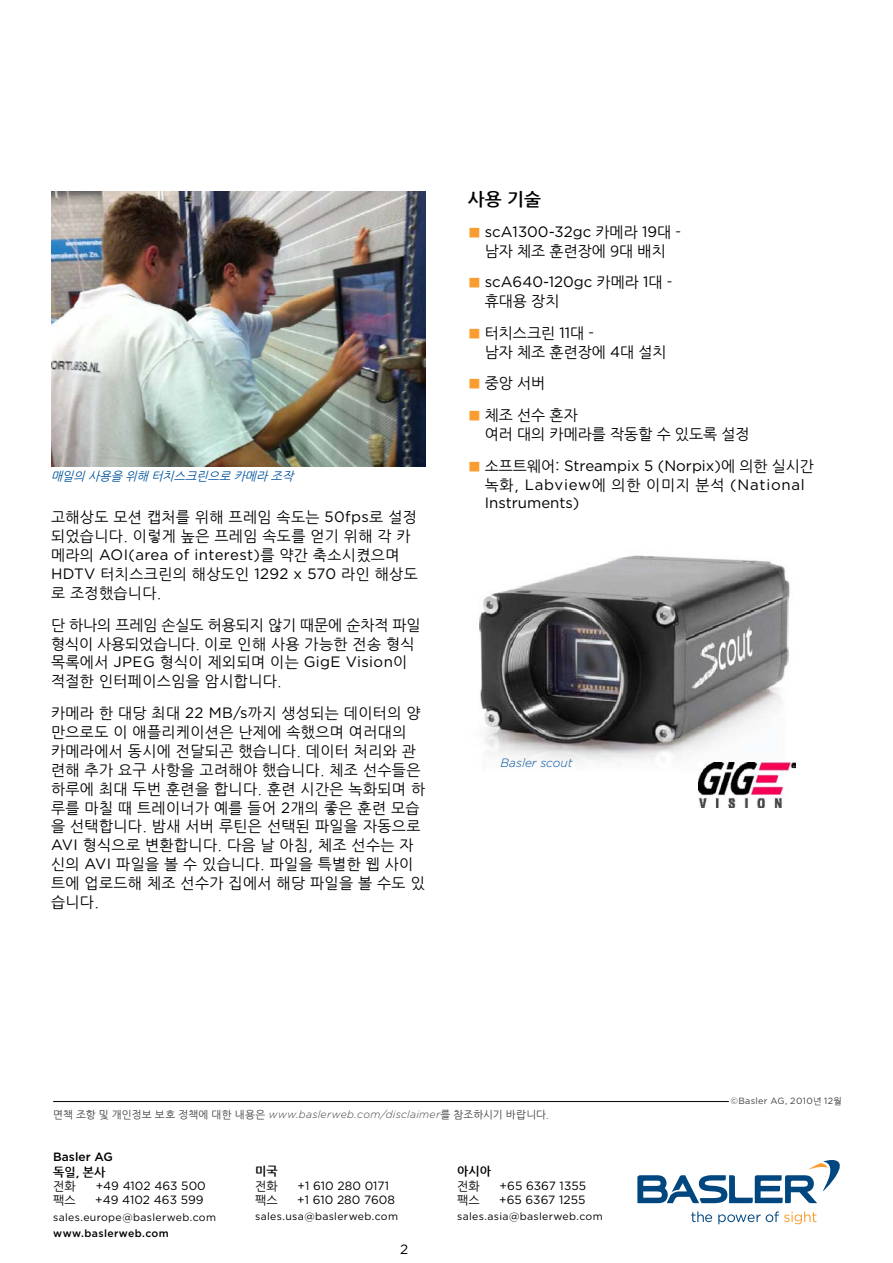
<style>
.page{position:relative;width:893px;height:1263px;background:#fff}
.page>*{position:absolute;margin:0;border:0;box-sizing:border-box;transform-origin:0 0}
.t1{font:700 18px "Nanum Gothic";color:#000}
.fließtext{font:15px/18.9px "Nanum Gothic";letter-spacing:.025em;color:#000}
.bulletpoints{font:15px/18.9px "Gotham";color:#000}
.bulletpoints-2{font:15px/18.9px "Nanum Gothic";color:#000}
.t2{font:13.5px "Gotham";color:#000}
.t3{font:12px "Gotham";letter-spacing:.005em;color:#000}
.t4{font:italic 12px "Nanum Gothic";color:#00529c}
.t5{font:12px "Nanum Gothic";letter-spacing:.005em;color:#000}
.t6{font:italic 300 12px "Gotham";color:#00529c}
.t7{font:700 12px "Nanum Gothic";letter-spacing:.005em;color:#000}
.t8{font:500 12px "Gotham";letter-spacing:.005em;color:#000}
.t9{font:10.5px "Gotham";letter-spacing:.03em;color:#000}
.t10{font:10.5px "Nanum Gothic";letter-spacing:.01em;color:#414042}
.t11{font:500 10.5px "Gotham";letter-spacing:.035em;color:#000}
.t12{font:9px "Gotham";letter-spacing:.035em;color:#414042}
.s1{font-family:"Gotham"}
.s2{font-size:14.25px;color:#f99d31}
.s3{font-family:"Nanum Gothic";font-size:14.25px;color:#f99d31}
.s4{font-family:"Nanum Gothic"}
.s5{font-family:"Gotham";font-weight:300;font-style:italic}
</style>
<div class="page">
<hr style="left:53px;top:1101px;width:676px;height:1px;background:#000">
<svg style="left:637px;top:1160px;width:203px;height:43px"></svg>
<svg style="left:691px;top:1211px;width:21px;height:11px"></svg>
<svg style="left:718px;top:1211px;width:98px;height:13px"></svg>
<img style="left:51px;top:191px;width:374px;height:275px">
<img style="left:479px;top:555px;width:317px;height:208px">
<img style="left:698px;top:763px;width:98px;height:44px">
<p class="t4" style="left:51px;top:471px;width:247px">매일의 사용을 위해 터치스크린으로 카메라 조작</p>
<p class="fließtext" style="left:51px;top:508px;width:368px">고해상도 모션 캡처를 위해 프레임 속도는 <span class="s1">50fps</span>로 설정 되었습니다. 이렇게 높은 프레임 속도를 얻기 위해 각 카 메라의 <span class="s1">AOI(area of interest)</span>를 약간 축소시켰으며<br><span class="s1">HDTV</span> 터치스크린의 해상도인 <span class="s1">1292 x 570</span> 라인 해상도 로 조정했습니다.  </p>
<p class="fließtext" style="left:51px;top:616px;width:371px">단 하나의 프레임 손실도 허용되지 않기 때문에 순차적 파일 형식이 사용되었습니다. 이로 인해 사용 가능한 전송 형식 목록에서 <span class="s1">JPEG</span> 형식이 제외되며 이는 <span class="s1">GigE Vision</span>이 적절한 인터페이스임을 암시합니다.  </p>
<p class="fließtext" style="left:51px;top:704px;width:376px">카메라 한 대당 최대 <span class="s1">22 MB/s</span>까지 생성되는 데이터의 양 만으로도 이 애플리케이션은 난제에 속했으며 여러대의 카메라에서 동시에 전달되곤 했습니다. 데이터 처리와 관 련해 추가 요구 사항을 고려해야 했습니다. 체조 선수들은 하루에 최대 두번 훈련을 합니다. 훈련 시간은 녹화되며 하 루를 마칠 때 트레이너가 예를 들어 <span class="s1">2</span>개의 좋은 훈련 모습 을 선택합니다. 밤새 서버 루틴은 선택된 파일을 자동으로<br><span class="s1">AVI</span> 형식으로 변환합니다. 다음 날 아침, 체조 선수는 자 신의 <span class="s1">AVI</span> 파일을 볼 수 있습니다. 파일을 특별한 웹 사이 트에 업로드해 체조 선수가 집에서 해당 파일을 볼 수도 있 습니다.</p>
<p class="t1" style="left:468px;top:191px;width:75px">사용 기술</p>
<p class="bulletpoints-2" style="left:468px;top:223px;width:215px;text-align:center"><span class="s2">■</span> <span class="s1">scA1300-32gc</span> 카메라 <span class="s1">19</span>대 - 남자 체조 훈련장에 9대 배치</p>
<p class="bulletpoints" style="left:485px;top:272px;width:189px;text-indent:-17px"><span class="s3">■</span> scA640-120gc <span class="s4">카메라</span> 1<span class="s4">대 - 휴대용 장치</span></p>
<p class="bulletpoints-2" style="left:485px;top:324px;width:183px;text-indent:-17px"><span class="s2">■</span> 터치스크린 <span class="s1">11</span>대 -<br>남자 체조 훈련장에 <span class="s1">4</span>대 설치</p>
<p class="bulletpoints-2" style="left:468px;top:374px;width:79px"><span class="s2">■</span> 중앙 서버</p>
<p class="bulletpoints-2" style="left:485px;top:406px;width:266px;text-indent:-17px"><span class="s2">■</span> 체조 선수 혼자<br>여러 대의 카메라를 작동할 수 있도록 설정</p>
<p class="bulletpoints" style="left:485px;top:456px;width:331px;text-indent:-17px"><span class="s3">■</span> <span class="s4">소프트웨어:</span> Streampix 5 (Norpix)<span class="s4">에 의한 실시간 녹화,</span> Labview<span class="s4">에 의한 이미지 분석</span> (National<br>Instruments)</p>
<p class="t6" style="left:500px;top:755px;width:74px">Basler scout</p>
<p class="t12" style="left:730px;top:1095px;width:113px">©Basler AG, 2010<span class="s4">년</span> 12<span class="s4">월</span></p>
<p class="t10" style="left:53px;top:1110px;width:497px">면책 조항 및 개인정보 보호 정책에 대한 내용은 <span class="s5">www.baslerweb.com/disclaimer</span>를 참조하시기 바랍니다.</p>
<p class="t8" style="left:53px;top:1149px;width:61px">Basler AG</p>
<p class="t7" style="left:53px;top:1166px;width:54px">독일, 본사</p>
<p class="t5" style="left:53px;top:1180px;width:24px">전화</p>
<p class="t3" style="left:96px;top:1178px;width:112px">+49 4102 463 500</p>
<p class="t5" style="left:53px;top:1195px;width:24px">팩스</p>
<p class="t3" style="left:95px;top:1192px;width:110px">+49 4102 463 599</p>
<p class="t9" style="left:53px;top:1210px;width:164px">sales.europe@baslerweb.com</p>
<p class="t11" style="left:53px;top:1226px;width:117px">www.baslerweb.com</p>
<p class="t7" style="left:255px;top:1165px;width:24px">미국</p>
<p class="t5" style="left:255px;top:1180px;width:24px">전화</p>
<p class="t3" style="left:298px;top:1177px;width:93px">+1 610 280 0171</p>
<p class="t5" style="left:255px;top:1194px;width:24px">팩스</p>
<p class="t3" style="left:297px;top:1192px;width:100px">+1 610 280 7608</p>
<p class="t9" style="left:255px;top:1210px;width:144px">sales.usa@baslerweb.com</p>
<p class="t2" style="left:400px;top:1240px;width:10px">2</p>
<p class="t7" style="left:457px;top:1165px;width:35px">아시아</p>
<p class="t5" style="left:457px;top:1180px;width:24px">전화</p>
<p class="t3" style="left:500px;top:1177px;width:88px">+65 6367 1355</p>
<p class="t5" style="left:457px;top:1194px;width:24px">팩스</p>
<p class="t3" style="left:499px;top:1192px;width:88px">+65 6367 1255</p>
<p class="t9" style="left:457px;top:1210px;width:147px">sales.asia@baslerweb.com</p>
</div>
